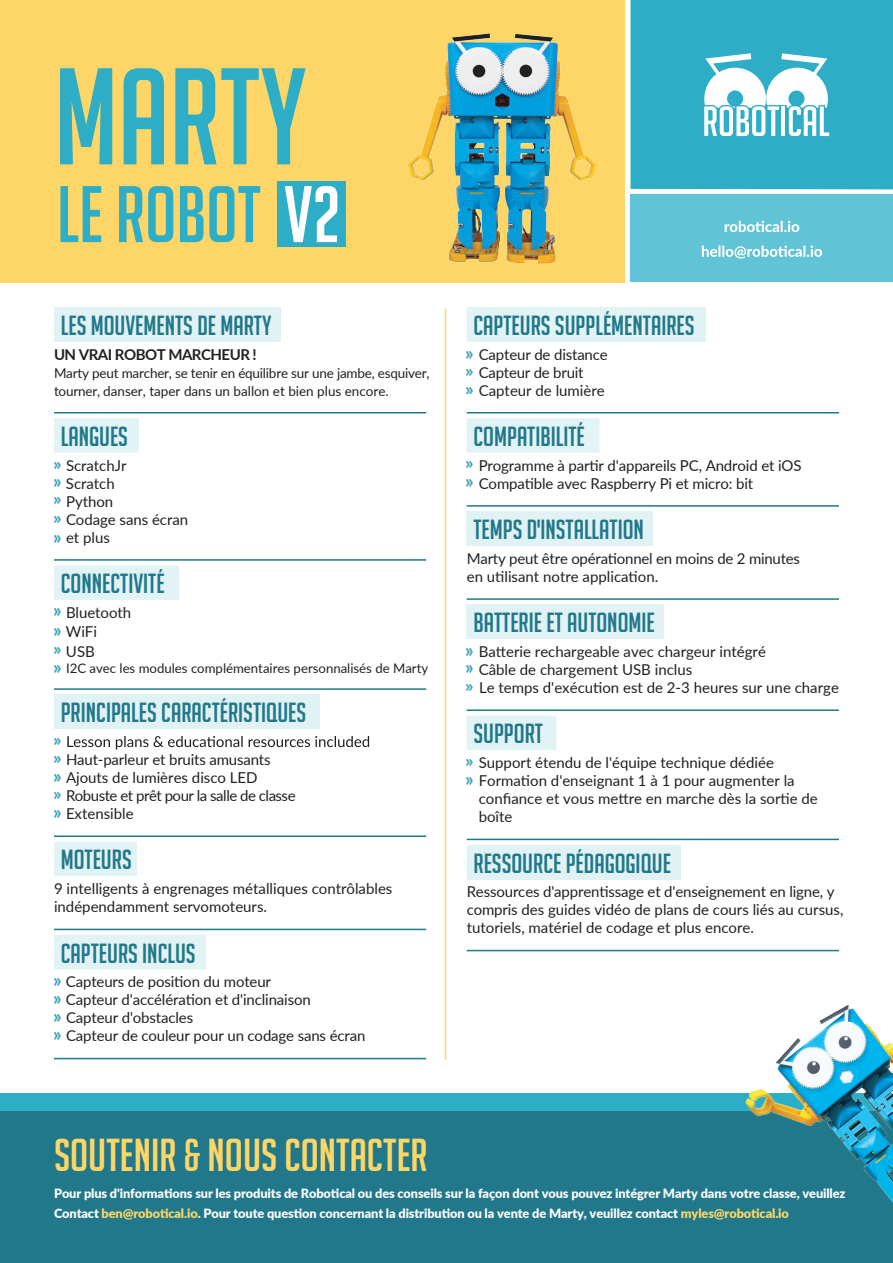
<style>
.page{position:relative;width:893px;height:1263px;background:#fff}
.page>*{position:absolute;margin:0;border:0;box-sizing:border-box;transform-origin:0 0}
.t1{font:133.8px "Big Noodle Titling";color:#2eadc6}
.t2{font:78px "Big Noodle Titling";color:#2eadc6}
.t3{font:45px "Big Noodle Titling";color:#fdd667}
.t4{font:27px "Big Noodle Titling";color:#21788a}
.t5{font:15px/18px "Lato";color:#231f20}
.t6{font:700 15px "Lato";letter-spacing:-.035em;color:#231f20}
.t7{font:13.5px/18px "Lato";letter-spacing:-.015em;color:#231f20}
.t8{font:13.2px "Lato";color:#231f20}
.t9{font:900 12.75px/20.2px "Lato";letter-spacing:-.01em;color:#fbfbfc}
.s1{color:#fff}
.s2{color:#fdd667}
</style>
<div class="page">
<div style="left:0;top:1094px;width:893px;height:169px;background:#2eadc6"></div>
<div style="left:630px;top:194px;width:263px;height:88px;background:#60c3d6"></div>
<div style="left:630px;top:0;width:263px;height:189px;background:#2eadc6"></div>
<svg style="left:703px;top:53px;width:127px;height:83px"></svg>
<div style="left:54px;top:418px;width:108px;height:35px;background:#e2f3f5"></div>
<div style="left:54px;top:565px;width:125px;height:35px;background:#e2f3f5"></div>
<div style="left:54px;top:842px;width:83px;height:34px;background:#e2f3f5"></div>
<div style="left:54px;top:935px;width:166px;height:34px;background:#e2f3f5"></div>
<div style="left:54px;top:307px;width:227px;height:35px;background:#e1f2f4"></div>
<hr style="left:54px;top:412px;width:372px;height:1px;background:#21788a">
<div style="left:54px;top:694px;width:265px;height:35px;background:#e1f2f4"></div>
<hr style="left:54px;top:559px;width:372px;height:2px;background:#21788a">
<hr style="left:54px;top:688px;width:372px;height:2px;background:#21788a">
<svg style="left:67px;top:736px;width:302px;height:13px"></svg>
<hr style="left:54px;top:835px;width:372px;height:2px;background:#21788a">
<hr style="left:54px;top:929px;width:372px;height:1px;background:#21788a">
<hr style="left:54px;top:1058px;width:372px;height:1px;background:#21788a">
<div style="left:0;top:1111px;width:893px;height:152px;background:#21788a"></div>
<img style="left:701px;top:1005px;width:192px;height:198px">
<div style="left:0;top:0;width:624px;height:282px;background:#fdd667"></div>
<div style="left:277px;top:181px;width:69px;height:66px;background:#2eadc6"></div>
<img style="left:408px;top:33px;width:189px;height:231px">
<div style="left:467px;top:307px;width:238px;height:35px;background:#e1f2f4"></div>
<svg style="left:725px;top:221px;width:74px;height:11px"></svg>
<svg style="left:702px;top:246px;width:120px;height:13px"></svg>
<div style="left:467px;top:418px;width:132px;height:35px;background:#e2f3f5"></div>
<div style="left:467px;top:716px;width:90px;height:34px;background:#e2f3f5"></div>
<hr style="left:467px;top:412px;width:372px;height:1px;background:#21788a">
<div style="left:467px;top:511px;width:186px;height:35px;background:#e1f2f4"></div>
<div style="left:467px;top:604px;width:197px;height:35px;background:#e1f2f4"></div>
<hr style="left:467px;top:505px;width:372px;height:2px;background:#21788a">
<hr style="left:467px;top:598px;width:372px;height:2px;background:#21788a">
<div style="left:467px;top:845px;width:213px;height:34px;background:#e1f2f4"></div>
<hr style="left:467px;top:709px;width:372px;height:2px;background:#21788a">
<hr style="left:467px;top:839px;width:372px;height:1px;background:#21788a">
<hr style="left:467px;top:950px;width:372px;height:1px;background:#21788a">
<hr style="left:445px;top:308px;width:1px;height:752px;background:#fdd667">
<svg style="left:467px;top:352px;width:6px;height:6px"></svg>
<svg style="left:467px;top:369px;width:6px;height:7px"></svg>
<div style="left:139px;top:416px;width:41px;height:38px;background:#fff"></div>
<svg style="left:467px;top:387px;width:6px;height:7px"></svg>
<svg style="left:467px;top:461px;width:6px;height:7px"></svg>
<svg style="left:467px;top:480px;width:6px;height:6px"></svg>
<svg style="left:467px;top:649px;width:6px;height:6px"></svg>
<svg style="left:467px;top:666px;width:6px;height:6px"></svg>
<svg style="left:467px;top:684px;width:6px;height:7px"></svg>
<svg style="left:467px;top:759px;width:6px;height:7px"></svg>
<svg style="left:467px;top:778px;width:6px;height:6px"></svg>
<svg style="left:55px;top:462px;width:6px;height:7px"></svg>
<svg style="left:55px;top:480px;width:6px;height:6px"></svg>
<svg style="left:55px;top:497px;width:6px;height:7px"></svg>
<svg style="left:55px;top:516px;width:6px;height:7px"></svg>
<svg style="left:55px;top:536px;width:6px;height:6px"></svg>
<svg style="left:55px;top:609px;width:6px;height:6px"></svg>
<svg style="left:55px;top:629px;width:6px;height:6px"></svg>
<svg style="left:55px;top:647px;width:6px;height:7px"></svg>
<svg style="left:55px;top:666px;width:6px;height:6px"></svg>
<svg style="left:55px;top:738px;width:6px;height:6px"></svg>
<svg style="left:55px;top:756px;width:6px;height:7px"></svg>
<svg style="left:55px;top:775px;width:6px;height:6px"></svg>
<svg style="left:55px;top:792px;width:6px;height:6px"></svg>
<svg style="left:55px;top:811px;width:6px;height:6px"></svg>
<svg style="left:55px;top:979px;width:6px;height:6px"></svg>
<svg style="left:55px;top:997px;width:6px;height:6px"></svg>
<svg style="left:55px;top:1015px;width:6px;height:6px"></svg>
<svg style="left:55px;top:1033px;width:6px;height:6px"></svg>
<div style="left:206px;top:933px;width:36px;height:39px;background:#fff"></div>
<h1 class="t1" style="left:54px;top:45px;width:254px">MARTY</h1>
<h2 class="t2" style="left:57px;top:172px;width:286px">LE ROBOT <span class="s1">V2</span></h2>
<h3 class="t4" style="left:61px;top:311px;width:212px">LES MOUVEMENTS DE MARTY</h3>
<p class="t6" style="left:54px;top:343px;width:204px">UN VRAI ROBOT MARCHEUR !</p>
<p class="t7" style="left:54px;top:363px;width:377px">Marty peut marcher, se tenir en équilibre sur une jambe, esquiver, tourner, danser, taper dans un ballon et bien plus encore.</p>
<h3 class="t4" style="left:61px;top:422px;width:69px">LANGUES</h3>
<p class="t5" style="left:66px;top:456px;width:124px">ScratchJr<br>Scratch<br>Python<br>Codage sans écran et plus</p>
<h3 class="t4" style="left:61px;top:569px;width:105px">CONNECTIVITÉ</h3>
<p class="t5" style="left:66px;top:602px;width:67px;line-height:19.5px">Bluetooth<br>WiFi<br>USB</p>
<p class="t8" style="left:66px;top:659px;width:364px">I2C avec les modules complémentaires personnalisés de Marty</p>
<h3 class="t4" style="left:61px;top:698px;width:247px">PRINCIPALES CARACTÉRISTIQUES</h3>
<p class="t5" style="left:66px;top:750px;width:231px">Haut-parleur et bruits amusants<br>Ajouts de lumières disco LED<br>Robuste et prêt pour la salle de classe<br>Extensible</p>
<h3 class="t4" style="left:61px;top:845px;width:72px">MOTEURS</h3>
<p class="t5" style="left:54px;top:879px;width:340px">9 intelligents à engrenages métalliques contrôlables indépendamment servomoteurs.</p>
<h3 class="t4" style="left:61px;top:938px;width:136px">CAPTEURS INCLUS</h3>
<p class="t5" style="left:66px;top:972px;width:207px">Capteurs de position du moteur</p>
<p class="t5" style="left:66px;top:990px;width:246px">Capteur d'accélération et d'inclinaison</p>
<p class="t5" style="left:66px;top:1008px;width:301px">Capteur d'obstacles<br>Capteur de couleur pour un codage sans écran</p>
<h3 class="t3" style="left:54px;top:1131px;width:375px">SOUTENIR &amp; NOUS CONTACTER</h3>
<h3 class="t4" style="left:473px;top:311px;width:223px">CAPTEURS SUPPLÉMENTAIRES</h3>
<p class="t5" style="left:479px;top:344px;width:131px">Capteur de distance<br>Capteur de bruit<br>Capteur de lumière</p>
<h3 class="t4" style="left:473px;top:422px;width:113px">COMPATIBILITÉ</h3>
<p class="t5" style="left:479px;top:456px;width:324px">Programme à partir d'appareils PC, Android et iOS</p>
<p class="t5" style="left:479px;top:474px;width:276px">Compatible avec Raspberry Pi et micro: bit</p>
<h3 class="t4" style="left:473px;top:515px;width:172px">TEMPS D'INSTALLATION</h3>
<p class="t5" style="left:467px;top:549px;width:335px">Marty peut être opérationnel en moins de 2 minutes en utilisant notre application.</p>
<h3 class="t4" style="left:473px;top:608px;width:183px">BATTERIE ET AUTONOMIE</h3>
<p class="t5" style="left:479px;top:660px;width:215px">Câble de chargement USB inclus</p>
<p class="t5" style="left:479px;top:642px;width:289px">Batterie rechargeable avec chargeur intégré</p>
<p class="t5" style="left:479px;top:678px;width:361px">Le temps d'exécution est de 2-3 heures sur une charge</p>
<h3 class="t4" style="left:473px;top:719px;width:71px">SUPPORT</h3>
<p class="t5" style="left:479px;top:753px;width:297px">Support étendu de l'équipe technique dédiée</p>
<p class="t5" style="left:479px;top:789px;width:341px">confiance et vous mettre en marche dès la sortie de boîte</p>
<h3 class="t4" style="left:473px;top:848px;width:199px">RESSOURCE PÉDAGOGIQUE</h3>
<p class="t5" style="left:467px;top:882px;width:378px">Ressources d'apprentissage et d'enseignement en ligne, y compris des guides vidéo de plans de cours liés au cursus, tutoriels, matériel de codage et plus encore.</p>
<p class="t5" style="left:479px;top:771px;width:317px">Formation d'enseignant 1 à 1 pour augmenter la</p>
<p class="t9" style="left:54px;top:1182px;width:793px">Pour plus d'informations sur les produits de Robotical ou des conseils sur la façon dont vous pouvez intégrer Marty dans votre classe, veuillez<br>Contact <span class="s2">ben@robotical.io</span>. Pour toute question concernant la distribution ou la vente de Marty, veuillez contact <span class="s2">myles@robotical.io</span></p>
</div>
